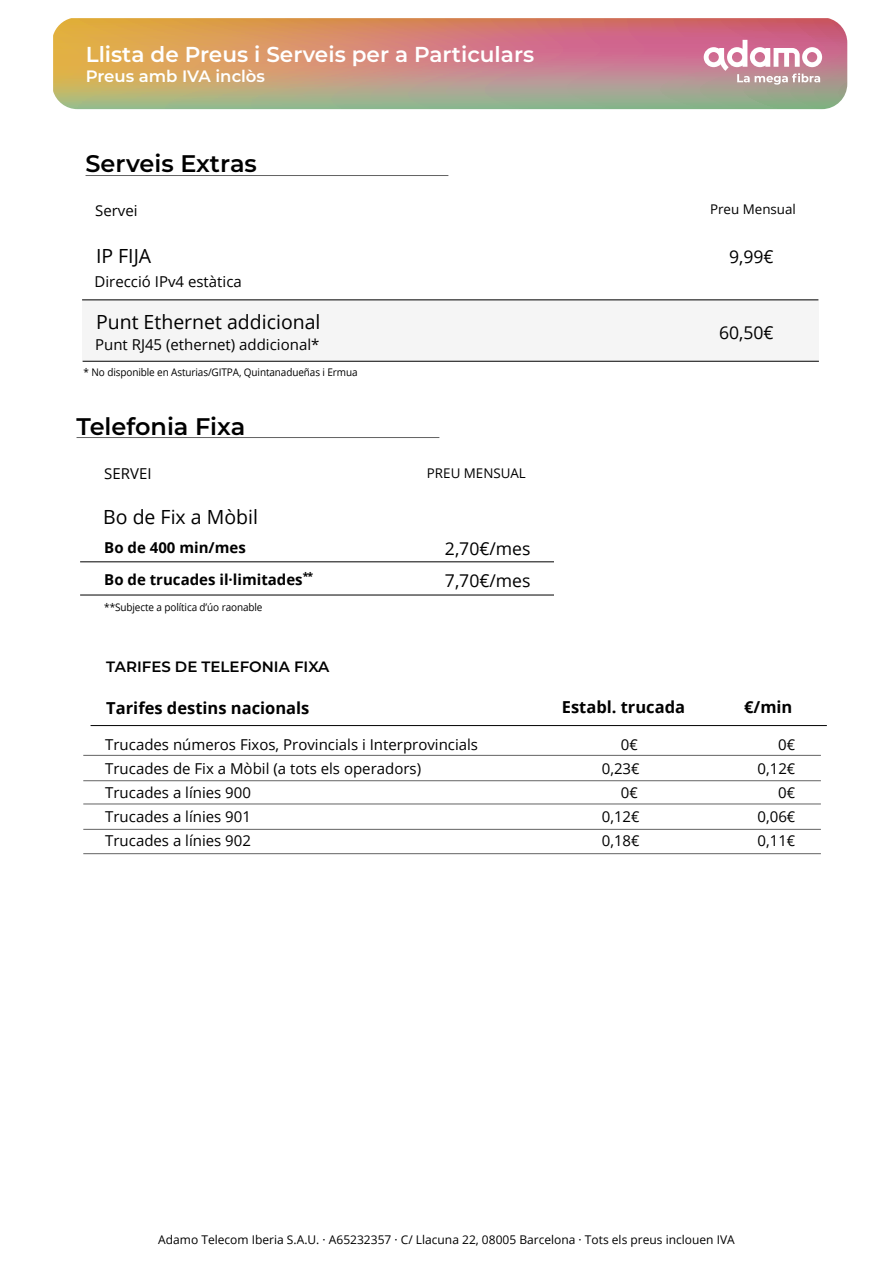
<style>
.page{position:relative;width:893px;height:1263px;background:#fff}
.page>*{position:absolute;margin:0;border:0;box-sizing:border-box;transform-origin:0 0}
.t1{font:600 24px "Montserrat";color:#000}
.t2{font:600 21.6px "Montserrat";color:#fff}
.t3{font:19.5px "Open Sans";color:#000}
.t4{font:17.55px/32.1px "Open Sans";color:#000}
.t5{font:700 16.5px "Open Sans";color:#000}
.t6{font:600 16.5px "Montserrat";color:#fff}
.t7{font:15px "Open Sans";color:#000}
.t8{font:700 15px/32.1px "Open Sans";color:#000}
.t9{font:600 15px "Montserrat";color:#000}
.t10{font:13.35px "Open Sans";color:#000}
.t11{font:12px "Open Sans";color:#000}
.t12{font:10.5px "Open Sans";letter-spacing:-.01em;color:#000;scale:.95 1}
.s1{font-size:18px}
</style>
<div class="page">
<div style="left:82px;top:300px;width:736px;height:61px;background:#f5f5f5"></div>
<hr style="left:86px;top:175px;width:362px;height:1px;background:#636363">
<hr style="left:82px;top:300px;width:736px;height:1px;background:#000">
<hr style="left:83px;top:361px;width:736px;height:1px;background:#000">
<hr style="left:77px;top:437px;width:362px;height:1px;background:#636363">
<hr style="left:80px;top:595px;width:474px;height:1px;background:#000">
<hr style="left:80px;top:561px;width:474px;height:1px;background:#000">
<hr style="left:83px;top:755px;width:738px;height:1px;background:#636363">
<hr style="left:83px;top:804px;width:738px;height:1px;background:#636363">
<hr style="left:83px;top:780px;width:738px;height:1px;background:#636363">
<hr style="left:83px;top:829px;width:738px;height:1px;background:#636363">
<hr style="left:83px;top:853px;width:738px;height:1px;background:#636363">
<hr style="left:91px;top:725px;width:736px;height:1px;background:#000">
<svg style="left:53px;top:18px;width:794px;height:91px;background:#c59579"></svg>
<svg style="left:704px;top:40px;width:118px;height:45px"></svg>
<h2 class="t2" style="left:86px;top:39px;width:450px">Llista de Preus i Serveis per a Particulars</h2>
<p class="t6" style="left:86px;top:64px;width:181px">Preus amb IVA inclòs</p>
<h1 class="t1" style="left:86px;top:146px;width:173px">Serveis Extras</h1>
<p class="t7" style="left:95px;top:200px;width:44px">Servei</p>
<p class="t10" style="left:710px;top:200px;width:87px">Preu Mensual</p>
<h3 class="t3" style="left:96px;top:242px;width:57px">IP FIJA</h3>
<p class="t4" style="left:729px;top:240px;width:46px">9,99<span class="s1">€</span></p>
<p class="t7" style="left:95px;top:271px;width:149px">Direcció IPv4 estàtica</p>
<h3 class="t3" style="left:96px;top:309px;width:226px">Punt Ethernet addicional</h3>
<p class="t7" style="left:95px;top:335px;width:226px">Punt RJ45 (ethernet) addicional*</p>
<p class="t12" style="left:84px;top:365px;width:290px">* No disponible en Asturias/GITPA, Quintanadueñas i Ermua</p>
<h1 class="t1" style="left:77px;top:409px;width:170px">Telefonia Fixa</h1>
<p class="t7" style="left:104px;top:463px;width:49px">SERVEI</p>
<h3 class="t3" style="left:103px;top:503px;width:156px">Bo de Fix a Mòbil</h3>
<p class="t8" style="left:104px;top:531px;width:210px">Bo de 400 min/mes<br>Bo de trucades il·limitades<sup>**</sup></p>
<p class="t12" style="left:104px;top:600px;width:168px">**Subjecte a política d’úo raonable</p>
<p class="t10" style="left:427px;top:464px;width:100px">PREU MENSUAL</p>
<p class="t4" style="left:445px;top:532px;width:87px">2,70<span class="s1">€</span>/mes<br>7,70<span class="s1">€</span>/mes</p>
<p class="t4" style="left:719px;top:316px;width:56px">60,50<span class="s1">€</span></p>
<p class="t9" style="left:106px;top:656px;width:225px">TARIFES DE TELEFONIA FIXA</p>
<p class="t5" style="left:106px;top:696px;width:205px">Tarifes destins nacionals</p>
<p class="t7" style="left:105px;top:734px;width:374px">Trucades números Fixos, Provincials i Interprovincials</p>
<p class="t7" style="left:621px;top:734px;width:18px">0€</p>
<p class="t7" style="left:778px;top:734px;width:18px">0€</p>
<p class="t7" style="left:105px;top:758px;width:317px">Trucades de Fix a Mòbil (a tots els operadors)</p>
<p class="t7" style="left:602px;top:758px;width:39px">0,23€</p>
<p class="t7" style="left:757px;top:758px;width:39px">0,12€</p>
<p class="t7" style="left:105px;top:782px;width:147px">Trucades a línies 900</p>
<p class="t7" style="left:621px;top:782px;width:18px">0€</p>
<p class="t7" style="left:778px;top:782px;width:18px">0€</p>
<p class="t7" style="left:105px;top:806px;width:147px">Trucades a línies 901</p>
<p class="t7" style="left:602px;top:806px;width:39px">0,12€</p>
<p class="t7" style="left:757px;top:806px;width:39px">0,06€</p>
<p class="t7" style="left:105px;top:830px;width:147px">Trucades a línies 902</p>
<p class="t7" style="left:602px;top:830px;width:39px">0,18€</p>
<p class="t7" style="left:757px;top:830px;width:39px">0,11€</p>
<p class="t5" style="left:562px;top:696px;width:125px">Establ. trucada</p>
<p class="t5" style="left:744px;top:696px;width:50px">€/min</p>
<p class="t11" style="left:158px;top:1231px;width:578px">Adamo Telecom Iberia S.A.U. · A65232357 · C/ Llacuna 22, 08005 Barcelona · Tots els preus inclouen IVA</p>
</div>
